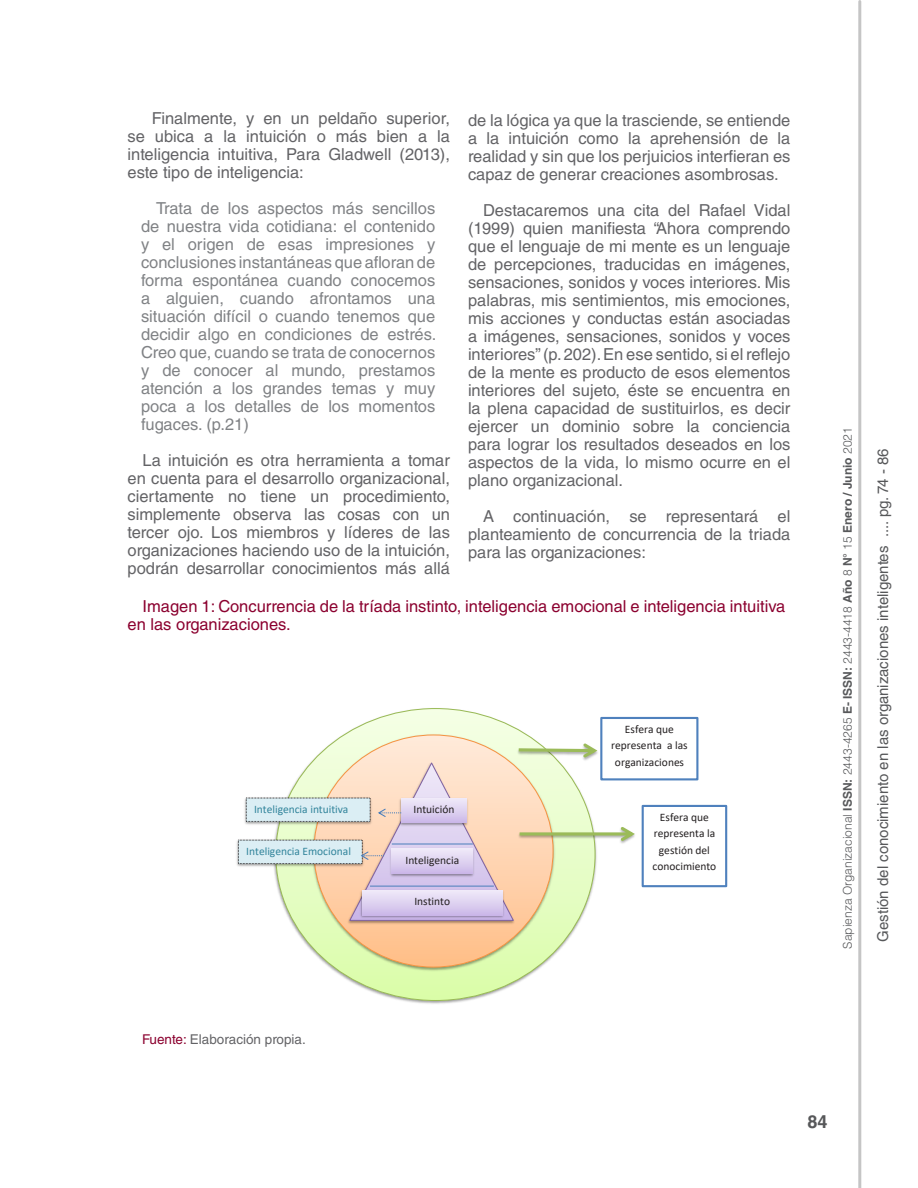
<style>
.page{position:relative;width:918px;height:1188px;background:#fff}
.page>*{position:absolute;margin:0;border:0;box-sizing:border-box;transform-origin:0 0}
.t1{font:700 18px "Helvetica LT Std";color:#57585a}
.txt{font:16.5px/18px "Helvetica LT Std";color:#636366;text-align:justify}
.txt-2{font:16.5px/18px "Helvetica LT Std";color:#808285;text-align:justify}
.txt-3{font:16.5px/18px "Helvetica LT Std";color:#8b012f}
.t2{font:15px "Helvetica LT Std";color:#57585a}
.Pie_Imagen{font:13.5px "Helvetica LT Std";color:#636366}
.t3{font:300 12px "Helvetica LT Std";color:#57585a}
.t4{font:11.4px/16px "Calibri";color:#231f20;text-align:center}
.t5{font:11.4px "Calibri";color:#31849b}
.t6{font:10.35px "Arial";color:#231f20}
.s1{font-weight:700}
.s2{color:#8b012f}
</style>
<div class="page">
<hr style="left:858px;top:2px;width:3px;height:1186px;background:#3e3e3f">
<svg style="left:276px;top:709px;width:304px;height:291px"></svg>
<img style="left:310px;top:733px;width:247px;height:239px">
<svg style="left:314px;top:735px;width:239px;height:232px;background:#efdfac"></svg>
<img style="left:346px;top:761px;width:171px;height:164px">
<img style="left:515px;top:735px;width:65px;height:8px">
<img style="left:641px;top:818px;width:1px;height:35px">
<div style="left:600px;top:717px;width:98px;height:63px;border:2px solid #4f81bd"></div>
<div style="left:642px;top:805px;width:85px;height:82px;border:2px solid #4f81bd"></div>
<img style="left:237px;top:838px;width:112px;height:31px">
<img style="left:236px;top:842px;width:2px;height:22px">
<div style="left:238px;top:840px;width:124px;height:24px;background:#dbeef4"></div>
<img style="left:245px;top:796px;width:104px;height:31px">
<img style="left:244px;top:800px;width:2px;height:22px">
<div style="left:246px;top:798px;width:124px;height:23px;background:#dbeef4"></div>
<svg style="left:349px;top:743px;width:286px;height:178px"></svg>
<p class="txt" style="left:128px;top:109px;width:324px;text-indent:24px">Finalmente, y en un peldaño superior, se ubica a la intuición o más bien a la inteligencia intuitiva, Para Gladwell (2013), este tipo de inteligencia:</p>
<p class="txt-2" style="left:141px;top:199px;width:297px;text-indent:15px">Trata de los aspectos más sencillos de nuestra vida cotidiana: el contenido y el origen de esas impresiones y conclusiones instantáneas que afloran de forma espontánea cuando conocemos a alguien, cuando afrontamos una situación difícil o cuando tenemos que decidir algo en condiciones de estrés.<br>Creo que, cuando se trata de conocernos y de conocer al mundo, prestamos atención a los grandes temas y muy poca a los detalles de los momentos fugaces. (p.21)</p>
<p class="txt" style="left:128px;top:451px;width:324px;text-indent:15px">La intuición es otra herramienta a tomar en cuenta para el desarrollo organizacional, ciertamente no tiene un procedimiento, simplemente observa las cosas con un tercer ojo. Los miembros y líderes de las organizaciones haciendo uso de la intuición, podrán desarrollar conocimientos más allá</p>
<p class="txt" style="left:468px;top:111px;width:324px">de la lógica ya que la trasciende, se entiende a la intuición como la aprehensión de la realidad y sin que los perjuicios interfieran es capaz de generar creaciones asombrosas.</p>
<p class="txt" style="left:468px;top:201px;width:324px;text-indent:15px">Destacaremos una cita del Rafael Vidal (1999) quien manifiesta “Ahora comprendo que el lenguaje de mi mente es un lenguaje de percepciones, traducidas en imágenes, sensaciones, sonidos y voces interiores. Mis palabras, mis sentimientos, mis emociones, mis acciones y conductas están asociadas a imágenes, sensaciones, sonidos y voces interiores” (p. 202). En ese sentido, si el reflejo de la mente es producto de esos elementos interiores del sujeto, éste se encuentra en la plena capacidad de sustituirlos, es decir ejercer un dominio sobre la conciencia para lograr los resultados deseados en los aspectos de la vida, lo mismo ocurre en el plano organizacional.</p>
<p class="txt" style="left:468px;top:507px;width:324px;text-indent:15px">A continuación, se representará el planteamiento de concurrencia de la triada para las organizaciones:</p>
<p class="txt-3" style="left:128px;top:597px;width:659px;text-indent:15px">Imagen 1: Concurrencia de la tríada instinto, inteligencia emocional e inteligencia intuitiva en las organizaciones.</p>
<p class="t5" style="left:254px;top:801px;width:96px">Inteligencia intuitiva</p>
<p class="t5" style="left:246px;top:843px;width:106px">Inteligencia Emocional</p>
<p class="t4" style="left:414px;top:801px;width:42px">Intuición</p>
<p class="t4" style="left:405px;top:852px;width:55px">Inteligencia</p>
<p class="t4" style="left:414px;top:893px;width:37px">Instinto</p>
<p class="t4" style="left:611px;top:721px;width:78px">Esfera que representa a las organizaciones</p>
<p class="t4" style="left:653px;top:809px;width:65px">Esfera que representa la gestión del conocimiento</p>
<p class="t3" style="left:840px;top:949px;width:523px;rotate:-90deg">Sapienza Organizacional <span class="s1">ISSN:</span> 2443-4265 <span class="s1">E- ISSN:</span> 2443-4418 <span class="s1">Año</span> 8 <span class="s1">N°</span> 15 <span class="s1">Enero / Junio</span> 2021</p>
<p class="t2" style="left:874px;top:942px;width:495px;rotate:-90deg">Gestión del conocimiento en las organizaciones inteligentes .... pg. 74 - 86</p>
<p class="Pie_Imagen" style="left:142px;top:1031px;width:165px"><span class="s2">Fuente:</span> Elaboración propia.</p>
<p class="t6" style="left:203px;top:1035px;width:74px">organizaciones.</p>
<p class="t1" style="left:807px;top:1111px;width:22px">84</p>
</div>
